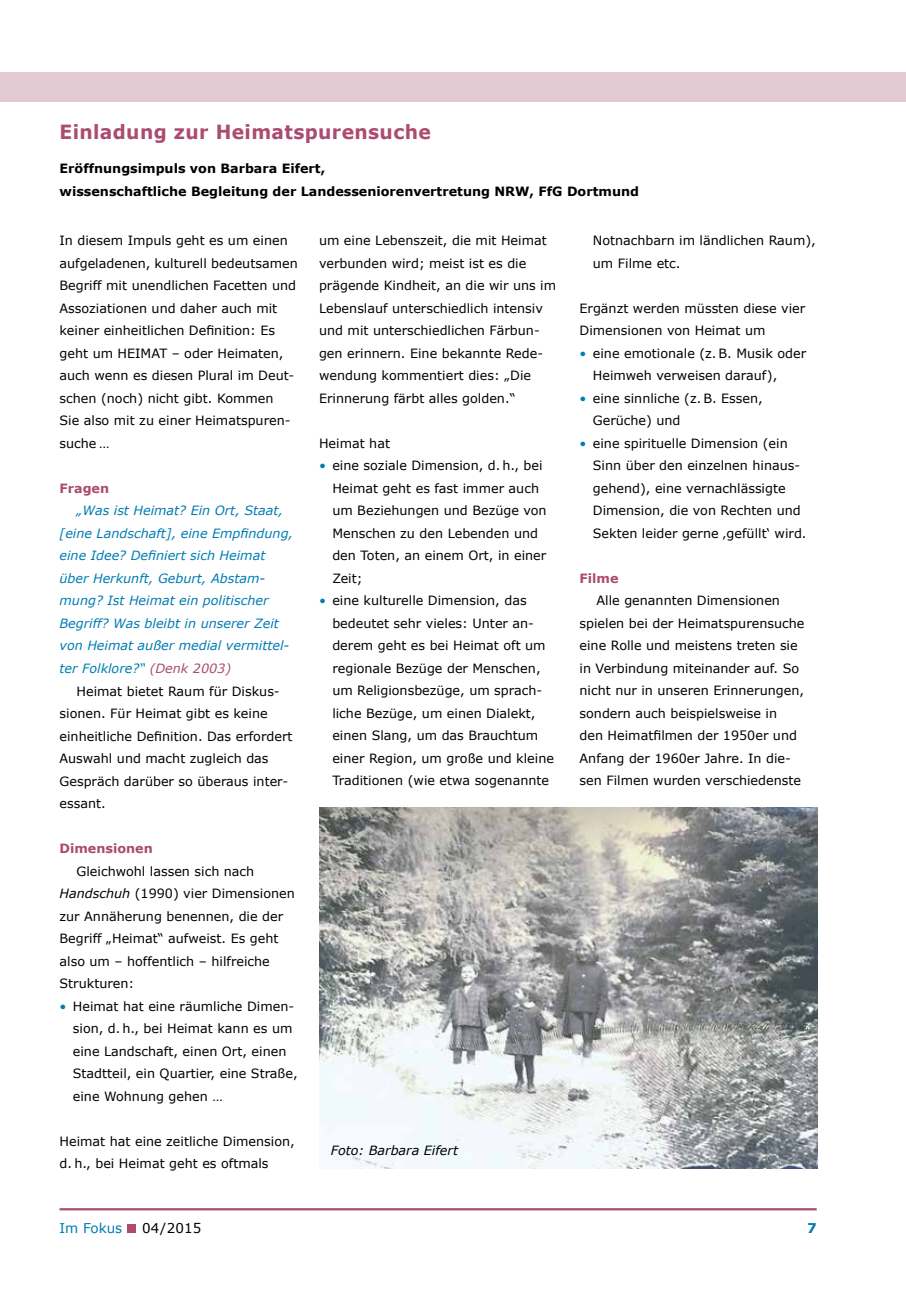
<style>
.page{position:relative;width:906px;height:1289px;background:#fff}
.page>*{position:absolute;margin:0;border:0;box-sizing:border-box;transform-origin:0 0}
.t1{font:700 19.5px "Verdana";letter-spacing:.02em;color:#ab4b70;scale:.96 1}
.t2{font:13.5px "Verdana";color:#007cb3}
.t3{font:13.5px "Verdana";color:#000}
.t4{font:700 13.5px "Verdana";color:#007cb3}
.t5{font:12.75px/22.5px "Verdana";color:#000}
.t6{font:italic 12.75px/22.5px "Verdana";color:#007cb3}
.t7{font:700 12.75px/22.5px "Verdana";color:#000}
.t8{font:700 12.75px "Verdana";color:#ab4b70}
.t9{font:italic 12.75px "Verdana";color:#000}
.s1{color:#007cb3}
.s2{color:#ab4b70}
.s3{font-style:italic}
</style>
<div class="page">
<div style="left:0;top:72px;width:906px;height:30px;background:#e3cad2"></div>
<div style="left:127px;top:1224px;width:9px;height:8px;background:#ab4b70"></div>
<hr style="left:60px;top:1208px;width:756px;height:2px;background:#ab4b70">
<img style="left:319px;top:807px;width:498px;height:361px">
<h1 class="t1" style="left:60px;top:120px;width:388px">Einladung zur Heimatspurensuche</h1>
<p class="t7" style="left:60px;top:157px;width:581px">Eröffnungsimpuls von Barbara Eifert,<br>wissenschaftliche Begleitung der Landesseniorenvertretung NRW, FfG Dortmund</p>
<p class="t5" style="left:593px;top:229px;width:224px">Notnachbarn im ländlichen Raum), um Filme etc.</p>
<p class="t5" style="left:579px;top:297px;width:227px">Ergänzt werden müssten diese vier<br>Dimensionen von Heimat um</p>
<p class="t5" style="left:593px;top:342px;width:215px;text-indent:-13px"><span class="s1">•</span> eine emotionale (z. B. Musik oder<br>Heimweh verweisen darauf),</p>
<p class="t5" style="left:593px;top:387px;width:171px;text-indent:-13px"><span class="s1">•</span> eine sinnliche (z. B. Essen,<br>Gerüche) und</p>
<p class="t5" style="left:593px;top:432px;width:215px;text-indent:-13px"><span class="s1">•</span> eine spirituelle Dimension (ein Sinn über den einzelnen hinaus&shy;gehend), eine vernachlässigte Dimension, die von Rechten und Sekten leider gerne ‚gefüllt‘ wird.</p>
<p class="t8" style="left:579px;top:570px;width:40px">Filme</p>
<p class="t5" style="left:579px;top:589px;width:226px;text-indent:17px">Alle genannten Dimensionen spielen bei der Heimatspurensuche eine Rolle und meistens treten sie in Verbindung miteinander auf. So nicht nur in unseren Erinnerungen, sondern auch beispielsweise in<br>den Heimatfilmen der 1950er und Anfang der 1960er Jahre. In die&shy;sen Filmen wurden verschiedenste</p>
<p class="t5" style="left:319px;top:229px;width:239px">um eine Lebenszeit, die mit Heimat verbunden wird; meist ist es die prägende Kindheit, an die wir uns im Lebenslauf unterschiedlich intensiv und mit unterschiedlichen Färbun&shy;gen erinnern. Eine bekannte Rede&shy;wendung kommentiert dies: „Die Erinnerung färbt alles golden.“</p>
<p class="t5" style="left:319px;top:432px;width:73px">Heimat hat</p>
<p class="t5" style="left:332px;top:454px;width:216px;text-indent:-13px"><span class="s1">•</span> eine soziale Dimension, d. h., bei<br>Heimat geht es fast immer auch um Beziehungen und Bezüge von<br>Menschen zu den Lebenden und den Toten, an einem Ort, in einer<br>Zeit;</p>
<p class="t5" style="left:332px;top:589px;width:223px;text-indent:-13px"><span class="s1">•</span> eine kulturelle Dimension, das bedeutet sehr vieles: Unter an&shy;derem geht es bei Heimat oft um regionale Bezüge der Menschen, um Religionsbezüge, um sprach&shy;liche Bezüge, um einen Dialekt, einen Slang, um das Brauchtum einer Region, um große und kleine<br>Traditionen (wie etwa sogenannte</p>
<p class="t5" style="left:60px;top:229px;width:240px">In diesem Impuls geht es um einen aufgeladenen, kulturell bedeutsamen<br>Begriff mit unendlichen Facetten und<br>Assoziationen und daher auch mit keiner einheitlichen Definition: Es geht um HEIMAT – oder Heimaten, auch wenn es diesen Plural im Deut&shy;schen (noch) nicht gibt. Kommen<br>Sie also mit zu einer Heimatspuren&shy;suche …</p>
<p class="t8" style="left:60px;top:480px;width:51px">Fragen</p>
<p class="t6" style="left:60px;top:499px;width:235px;text-indent:17px">„Was ist Heimat? Ein Ort, Staat, [eine Landschaft], eine Empfindung, eine Idee? Definiert sich Heimat über Herkunft, Geburt, Abstam&shy;mung? Ist Heimat ein politischer Begriff? Was bleibt in unserer Zeit von Heimat außer medial vermittel&shy;ter Folklore?“ <span class="s2">(Denk 2003)</span></p>
<p class="t5" style="left:60px;top:679px;width:234px;text-indent:17px">Heimat bietet Raum für Diskus&shy;sionen. Für Heimat gibt es keine einheitliche Definition. Das erfordert<br>Auswahl und macht zugleich das<br>Gespräch darüber so überaus inter&shy;essant.</p>
<p class="t8" style="left:60px;top:840px;width:95px">Dimensionen</p>
<p class="t5" style="left:60px;top:859px;width:237px;text-indent:17px">Gleichwohl lassen sich nach<br><span class="s3">Handschuh</span> (1990) vier Dimensionen zur Annäherung benennen, die der<br>Begriff „Heimat“ aufweist. Es geht also um – hoffentlich – hilfreiche<br>Strukturen:</p>
<p class="t5" style="left:73px;top:995px;width:226px;text-indent:-13px"><span class="s1">•</span> Heimat hat eine räumliche Dimen&shy;sion, d. h., bei Heimat kann es um eine Landschaft, einen Ort, einen<br>Stadtteil, ein Quartier, eine Straße, eine Wohnung gehen …</p>
<p class="t5" style="left:60px;top:1130px;width:237px">Heimat hat eine zeitliche Dimension, d. h., bei Heimat geht es oftmals</p>
<p class="t9" style="left:331px;top:1142px;width:129px">Foto: Barbara Eifert</p>
<p class="t2" style="left:60px;top:1219px;width:64px">Im Fokus</p>
<p class="t3" style="left:142px;top:1219px;width:60px">04/2015</p>
<p class="t4" style="left:807px;top:1219px;width:11px">7</p>
</div>
